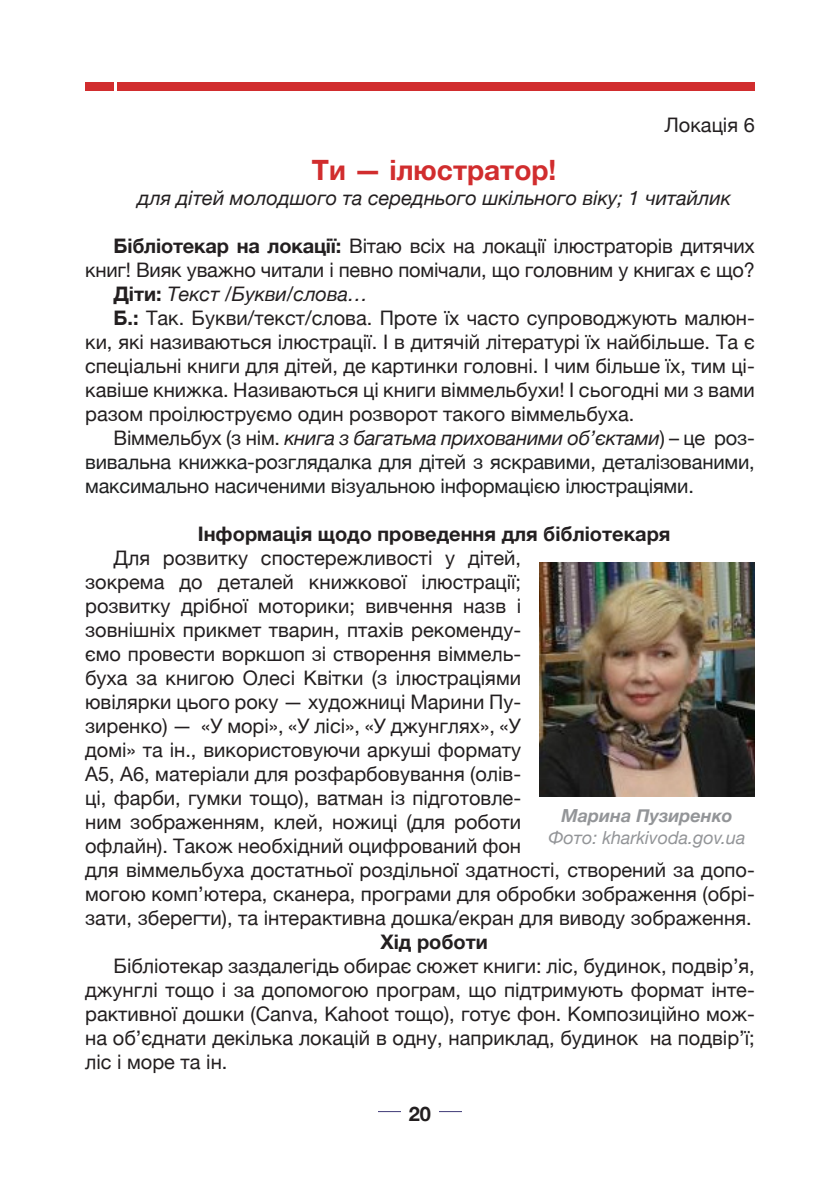
<style>
.page{position:relative;width:840px;height:1191px;background:#fff}
.page>*{position:absolute;margin:0;border:0;box-sizing:border-box;transform-origin:0 0}
.t1{font:700 28px "Helvetica Neue";color:#d12d2e}
.t2{font:20px/24px "Helvetica Neue";color:#231f20;text-align:justify}
.t3{font:20px/24px "Helvetica Neue";letter-spacing:-.01em;color:#202122;text-align:justify}
.t4{font:italic 20px "Helvetica Neue";color:#231f20}
.t5{font:700 20px "Helvetica Neue";color:#231f20}
.t6{font:italic 18px/21.6px "Helvetica Neue";color:#939598;text-align:center}
.s1{font-weight:700}
.s2{font-weight:700;font-style:normal}
.s3{color:#231f20}
.s4{font-style:italic;color:#231f20}
</style>
<div class="page">
<svg style="left:378px;top:1111px;width:23px;height:1px"></svg>
<svg style="left:439px;top:1111px;width:22px;height:1px"></svg>
<div style="left:85px;top:82px;width:28px;height:9px;background:#d12d2e"></div>
<div style="left:117px;top:82px;width:637px;height:9px;background:#d12d2e"></div>
<img style="left:539px;top:562px;width:215px;height:235px">
<p class="t2" style="left:664px;top:113px;width:91px">Локація 6</p>
<p class="t1" style="left:312px;top:153px;width:246px">Ти — ілюстратор!</p>
<p class="t4" style="left:138px;top:185px;width:594px">для дітей молодшого та середнього шкільного віку; 1 читайлик</p>
<p class="t2" style="left:85px;top:233px;width:670px;text-align:right"><span class="s1">Бібліотекар на локації:</span> Вітаю всіх на локації ілюстраторів дитячих книг! Вияк уважно читали і певно помічали, що головним у книгах є що?</p>
<p class="t4" style="left:113px;top:281px;width:256px"><span class="s2">Діти:</span> Текст /Букви/слова…</p>
<p class="t2" style="left:85px;top:305px;width:670px;text-indent:28px"><span class="s1">Б.:</span> Так. Букви/текст/слова. Проте їх часто супроводжують малюн&shy;ки, які називаються ілюстрації. І в дитячій літературі їх найбільше. Та є спеціальні книги для дітей, де картинки головні. І чим більше їх, тим ці&shy;кавіше книжка. Називаються ці книги віммельбухи! І сьогодні ми з вами разом проілюструємо один розворот такого віммельбуха.</p>
<p class="t3" style="left:85px;top:425px;width:670px;text-indent:28px"><span class="s3">Віммельбух (з нім.</span> <span class="s4">книга з багатьма прихованими об’єктами</span><span class="s3">) – це</span> роз&shy;вивальна книжка-розглядалка для дітей з яскравими, деталізованими, максимально насиченими візуальною інформацією ілюстраціями.</p>
<p class="t5" style="left:198px;top:521px;width:474px">Інформація щодо проведення для бібліотекаря</p>
<p class="t2" style="left:85px;top:545px;width:670px;text-align:left;text-indent:28px">Для розвитку спостережливості у дітей,<br>зокрема до деталей книжкової ілюстрації;<br>розвитку дрібної моторики; вивчення назв і<br>зовнішніх прикмет тварин, птахів рекоменду-<br>ємо провести воркшоп зі створення віммель-<br>буха за книгою Олесі Квітки (з ілюстраціями<br>ювілярки цього року — художниці Марини Пу-<br>зиренко) — «У морі», «У лісі», «У джунглях», «У<br>домі» та ін., використовуючи аркуші формату<br>А5, А6, матеріали для розфарбовування (олів-<br>ці, фарби, гумки тощо), ватман із підготовле-<br>ним зображенням, клей, ножиці (для роботи<br>офлайн). Також необхідний оцифрований фон<br>для віммельбуха достатньої роздільної здатності, створений за допо&shy;могою комп’ютера, сканера, програми для обробки зображення (обрі&shy;зати, зберегти), та інтерактивна дошка/екран для виводу зображення.</p>
<p class="t5" style="left:380px;top:929px;width:109px">Хід роботи</p>
<p class="t2" style="left:85px;top:953px;width:670px;text-indent:28px">Бібліотекар заздалегідь обирає сюжет книги: ліс, будинок, подвір’я, джунглі тощо і за допомогою програм, що підтримують формат інте&shy;рактивної дошки (Canva, Kahoot тощо), готує фон. Композиційно мож&shy;на об’єднати декілька локацій в одну, наприклад, будинок на подвір’ї; ліс і море та ін.</p>
<p class="t6" style="left:548px;top:804px;width:198px"><span class="s1">Марина Пузиренко<br></span>Фото: kharkivoda.gov.ua</p>
<p class="t5" style="left:408px;top:1101px;width:24px">20</p>
</div>
